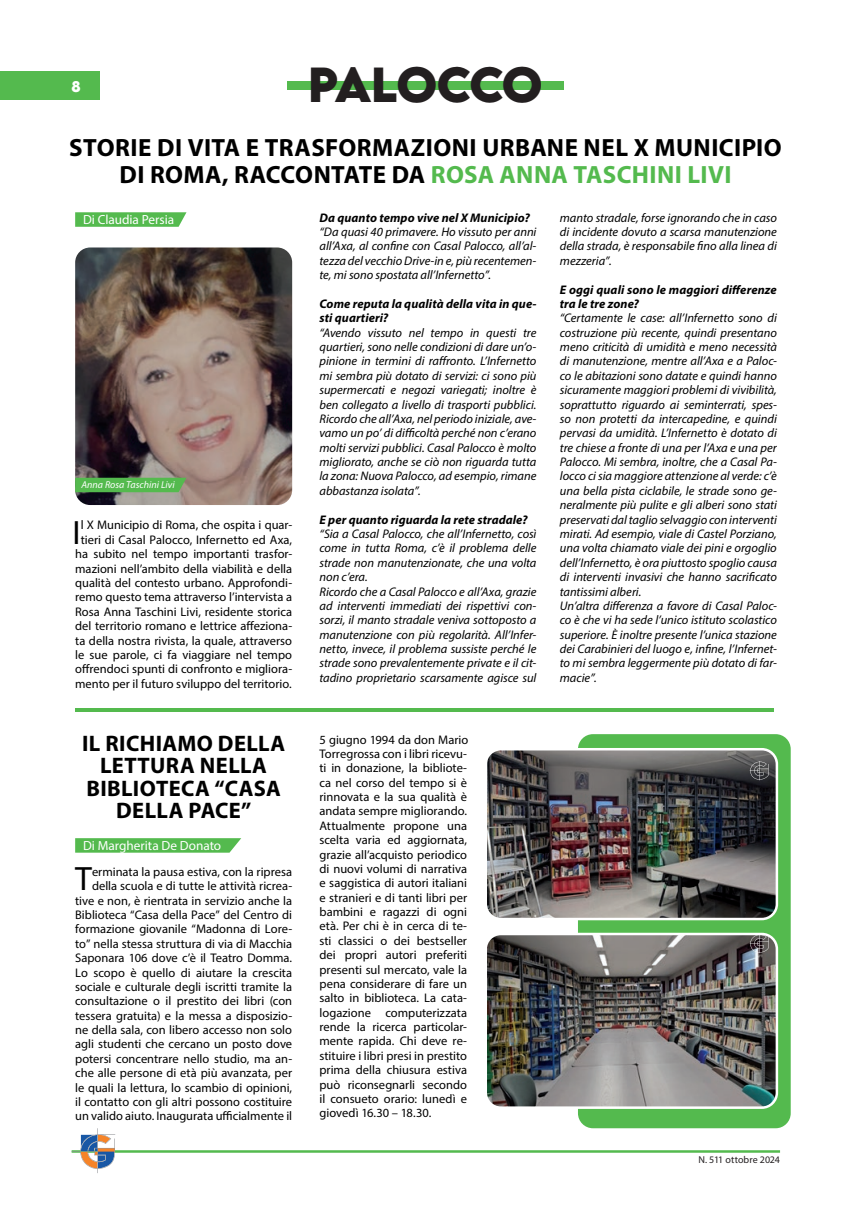
<style>
.page{position:relative;width:851px;height:1205px;background:#fff}
.page>*{position:absolute;margin:0;border:0;box-sizing:border-box;transform-origin:0 0}
.t1{font:700 43.75px "LEMONMILK";letter-spacing:-.03em;color:#231f20}
.t2{font:33.88px "Myriad Pro";color:#000}
.t3{font:700 25px/27.5px "Myriad Pro";letter-spacing:.015em;color:#000;text-align:center}
.t4{font:700 22.5px/22.5px "Myriad Pro";letter-spacing:.02em;color:#000;text-align:center}
.t5{font:700 13.75px "LEMONMILK";color:#fff}
.t6{font:13.25px "Myriad Pro";letter-spacing:-.005em;color:#fff}
.t7{font:italic 12.5px/14.4px "Myriad Pro";color:#000;text-align:justify}
.t8{font:12.5px/14.4px "Myriad Pro";color:#000;text-align:center}
.t9{font:italic 700 12.5px/14.4px "Myriad Pro";letter-spacing:.005em;color:#000}
.t10{font:italic 10px "Myriad Pro";letter-spacing:.005em;color:#fff}
.t11{font:10px "Myriad Pro";color:#231f20}
.s1{color:#54ba4e}
</style>
<div class="page">
<div style="left:287px;top:81px;width:276px;height:8px;background:#54ba4e"></div>
<div style="left:0;top:71px;width:99px;height:28px;background:#54ba4e"></div>
<hr style="left:72px;top:1150px;width:708px;height:2px;background:#54ba4e">
<svg style="left:72px;top:1128px;width:43px;height:45px"></svg>
<div style="left:578px;top:734px;width:212px;height:394px;background:#54ba4e;border-radius:15px"></div>
<svg style="left:75px;top:212px;width:111px;height:15px;background:#5fbe59"></svg>
<img style="left:75px;top:247px;width:217px;height:258px">
<div style="left:75px;top:478px;width:111px;height:14px;background:#54ba4e"></div>
<svg style="left:75px;top:838px;width:166px;height:14px;background:#5bbd56"></svg>
<img style="left:487px;top:751px;width:289px;height:167px">
<div style="left:484px;top:748px;width:294px;height:172px;border:2px solid #fff;border-radius:15px"></div>
<img style="left:487px;top:935px;width:289px;height:171px">
<div style="left:484px;top:933px;width:294px;height:176px;border:2px solid #fff;border-radius:15px"></div>
<svg style="left:749px;top:761px;width:19px;height:19px"></svg>
<svg style="left:749px;top:934px;width:19px;height:19px"></svg>
<hr style="left:75px;top:708px;width:699px;height:3px;background:#54ba4e">
<p class="t5" style="left:72px;top:77px;width:11px">8</p>
<h1 class="t1" style="left:308px;top:54px;width:236px">PALOCCO</h1>
<h3 class="t3" style="left:69px;top:133px;width:714px">STORIE DI VITA E TRASFORMAZIONI URBANE NEL X MUNICIPIO<br>DI ROMA, RACCONTATE DA <span class="s1">ROSA ANNA TASCHINI LIVI</span></h3>
<p class="t6" style="left:83px;top:211px;width:92px">Di Claudia Persia</p>
<p class="t7" style="left:559px;top:210px;width:218px">manto stradale, forse ignorando che in caso di incidente dovuto a scarsa manutenzione della strada, è responsabile fino alla linea di mezzeria”.</p>
<p class="t9" style="left:559px;top:282px;width:218px">E oggi quali sono le maggiori differenze tra le tre zone?</p>
<p class="t7" style="left:559px;top:311px;width:218px;text-align:left">“Certamente le case: all’Infernetto sono di costruzione più recente, quindi presentano meno criticità di umidità e meno necessità di manutenzione, mentre all’Axa e a Paloc&shy;co le abitazioni sono datate e quindi hanno sicuramente maggiori problemi di vivibilità, soprattutto riguardo ai seminterrati, spes&shy;so non protetti da intercapedine, e quindi pervasi da umidità. L’Infernetto è dotato di tre chiese a fronte di una per l’Axa e una per Palocco. Mi sembra, inoltre, che a Casal Pa&shy;locco ci sia maggiore attenzione al verde: c’è una bella pista ciclabile, le strade sono ge&shy;neralmente più pulite e gli alberi sono stati preservati dal taglio selvaggio con interventi mirati. Ad esempio, viale di Castel Porziano, una volta chiamato viale dei pini e orgoglio dell’Infernetto, è ora piuttosto spoglio causa di interventi invasivi che hanno sacrificato tantissimi alberi.<br>Un’altra differenza a favore di Casal Paloc&shy;co è che vi ha sede l’unico istituto scolastico superiore. È inoltre presente l’unica stazione dei Carabinieri del luogo e, infine, l’Infernet&shy;to mi sembra leggermente più dotato di far&shy;macie”.</p>
<p class="t9" style="left:319px;top:210px;width:212px">Da quanto tempo vive nel X Municipio?</p>
<p class="t7" style="left:319px;top:224px;width:218px">“Da quasi 40 primavere. Ho vissuto per anni all’Axa, al confine con Casal Palocco, all’al&shy;tezza del vecchio Drive-in e, più recentemen&shy;te, mi sono spostata all’Infernetto”.</p>
<p class="t9" style="left:319px;top:296px;width:218px">Come reputa la qualità della vita in que&shy;sti quartieri?</p>
<p class="t7" style="left:319px;top:325px;width:218px">“Avendo vissuto nel tempo in questi tre quartieri, sono nelle condizioni di dare un’o&shy;pinione in termini di raffronto. L’Infernetto mi sembra più dotato di servizi: ci sono più supermercati e negozi variegati; inoltre è ben collegato a livello di trasporti pubblici.<br>Ricordo che all’Axa, nel periodo iniziale, ave&shy;vamo un po’ di difficoltà perché non c’erano molti servizi pubblici. Casal Palocco è molto migliorato, anche se ciò non riguarda tutta la zona: Nuova Palocco, ad esempio, rimane abbastanza isolata”.</p>
<p class="t9" style="left:319px;top:512px;width:210px">E per quanto riguarda la rete stradale?</p>
<p class="t7" style="left:319px;top:526px;width:218px;text-align:left">“Sia a Casal Palocco, che all’Infernetto, così come in tutta Roma, c’è il problema delle strade non manutenzionate, che una volta non c’era.<br>Ricordo che a Casal Palocco e all’Axa, grazie ad interventi immediati dei rispettivi con&shy;sorzi, il manto stradale veniva sottoposto a manutenzione con più regolarità. All’Infer&shy;netto, invece, il problema sussiste perché le strade sono prevalentemente private e il cit&shy;tadino proprietario scarsamente agisce sul</p>
<p class="t10" style="left:81px;top:479px;width:95px">Anna Rosa Taschini Livi</p>
<p class="t8" style="left:75px;top:518px;width:218px">l X Municipio di Roma, che ospita i quar&shy;tieri di Casal Palocco, Infernetto ed Axa, ha subito nel tempo importanti trasfor&shy;mazioni nell’ambito della viabilità e della qualità del contesto urbano. Approfondi&shy;remo questo tema attraverso l’intervista a Rosa Anna Taschini Livi, residente storica del territorio romano e lettrice affeziona&shy;ta della nostra rivista, la quale, attraverso le sue parole, ci fa viaggiare nel tempo offrendoci spunti di confronto e migliora&shy;mento per il futuro sviluppo del territorio.</p>
<h2 class="t2" style="left:73px;top:511px;width:10px">I</h2>
<h3 class="t4" style="left:82px;top:731px;width:205px">IL RICHIAMO DELLA<br>LETTURA NELLA<br>BIBLIOTECA “CASA<br>DELLA PACE”</h3>
<p class="t6" style="left:83px;top:837px;width:139px">Di Margherita De Donato</p>
<p class="t8" style="left:75px;top:864px;width:218px;text-align:right">erminata la pausa estiva, con la ripresa della scuola e di tutte le attività ricrea&shy;tive e non, è rientrata in servizio anche la Biblioteca “Casa della Pace” del Centro di formazione giovanile “Madonna di Lore&shy;to” nella stessa struttura di via di Macchia Saponara 106 dove c’è il Teatro Domma.<br>Lo scopo è quello di aiutare la crescita sociale e culturale degli iscritti tramite la consultazione o il prestito dei libri (con tessera gratuita) e la messa a disposizio&shy;ne della sala, con libero accesso non solo agli studenti che cercano un posto dove potersi concentrare nello studio, ma an&shy;che alle persone di età più avanzata, per le quali la lettura, lo scambio di opinioni, il contatto con gli altri possono costituire un valido aiuto. Inaugurata ufficialmente il</p>
<h2 class="t2" style="left:75px;top:858px;width:18px">T</h2>
<p class="t8" style="left:319px;top:732px;width:150px;text-align:justify">5 giugno 1994 da don Mario Torregrossa con i libri ricevu&shy;ti in donazione, la bibliote&shy;ca nel corso del tempo si è rinnovata e la sua qualità è andata sempre migliorando.<br>Attualmente propone una scelta varia ed aggiornata, grazie all’acquisto periodico di nuovi volumi di narrativa e saggistica di autori italiani e stranieri e di tanti libri per bambini e ragazzi di ogni età. Per chi è in cerca di te&shy;sti classici o dei bestseller dei propri autori preferiti presenti sul mercato, vale la pena considerare di fare un salto in biblioteca. La cata&shy;logazione computerizzata rende la ricerca particolar&shy;mente rapida. Chi deve re&shy;stituire i libri presi in prestito prima della chiusura estiva può riconsegnarli secondo il consueto orario: lunedì e giovedì 16.30 – 18.30.</p>
<p class="t11" style="left:698px;top:1153px;width:83px">N. 511 ottobre 2024</p>
</div>
